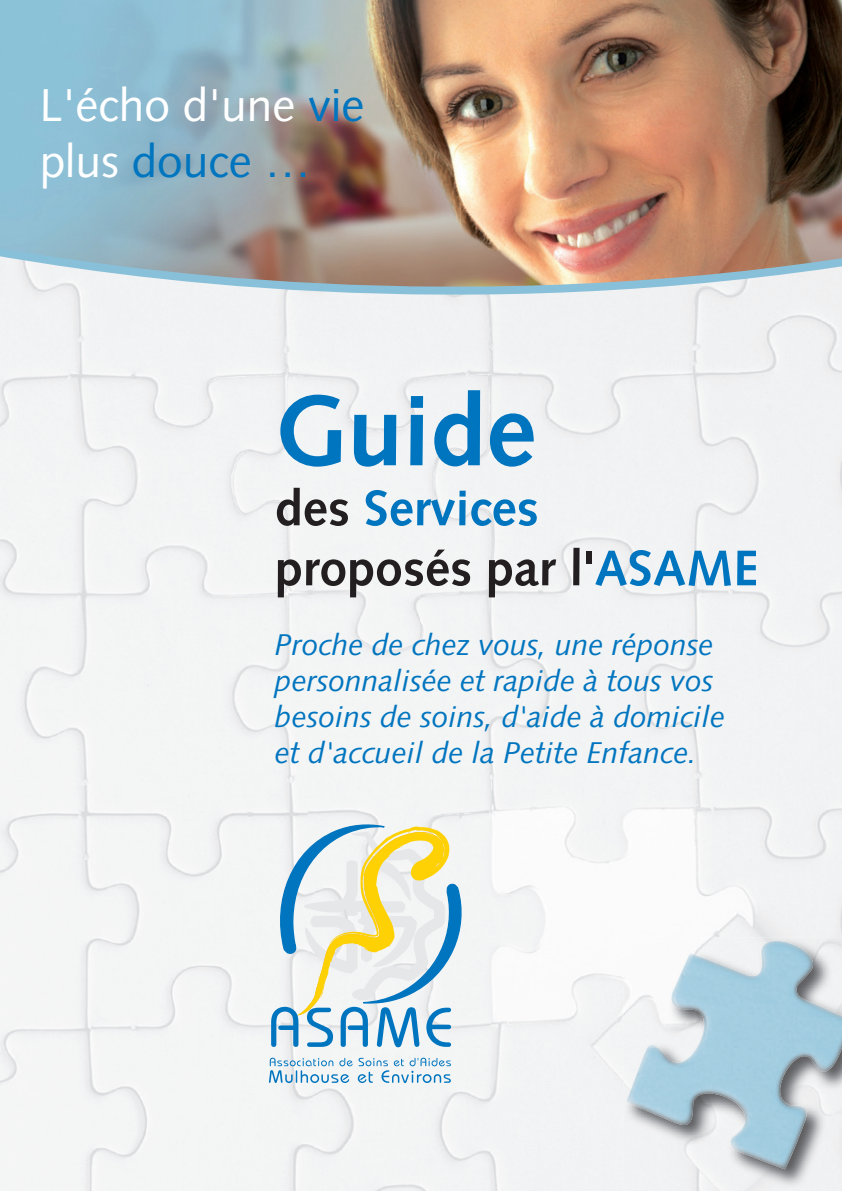
<style>
.page{position:relative;width:842px;height:1191px;background:#fff}
.page>*{position:absolute;margin:0;border:0;box-sizing:border-box;transform-origin:0 0}
.t1{font:700 100px "Syntax";color:#0075bf}
.t2{font:700 50px/60px "Syntax";color:#231f20}
.t3{font:46px/55.2px "Syntax";color:#fff}
.t4{font:italic 30px/36px "Syntax";color:#0075bf}
.s1{color:#0075bf}
</style>
<div class="page">
<div style="left:0;top:325px;width:842px;height:515px;background:#f2f3f4"></div>
<div style="left:0;top:840px;width:490px;height:351px;background:#f4f5f5"></div>
<img style="left:490px;top:840px;width:352px;height:140px">
<div style="left:490px;top:980px;width:141px;height:211px;background:#f2f3f4"></div>
<img style="left:0;top:0;width:842px;height:325px">
<svg style="left:269px;top:1057px;width:182px;height:26px"></svg>
<svg style="left:271px;top:824px;width:191px;height:223px"></svg>
<img style="left:624px;top:937px;width:218px;height:250px">
<img style="left:626px;top:940px;width:216px;height:229px">
<h3 class="t3" style="left:40px;top:78px;width:326px">L'écho d'une <span class="s1">vie </span>plus <span class="s1">douce …</span></h3>
<h1 class="t1" style="left:275px;top:373px;width:263px">Guide</h1>
<h2 class="t2" style="left:275px;top:478px;width:485px">des <span class="s1">Services<br></span>proposés par l'<span class="s1">ASAME</span></h2>
<p class="t4" style="left:275px;top:627px;width:452px">Proche de chez vous, une réponse personnalisée et rapide à tous vos besoins de soins, d'aide à domicile et d'accueil de la Petite Enfance.</p>
</div>
